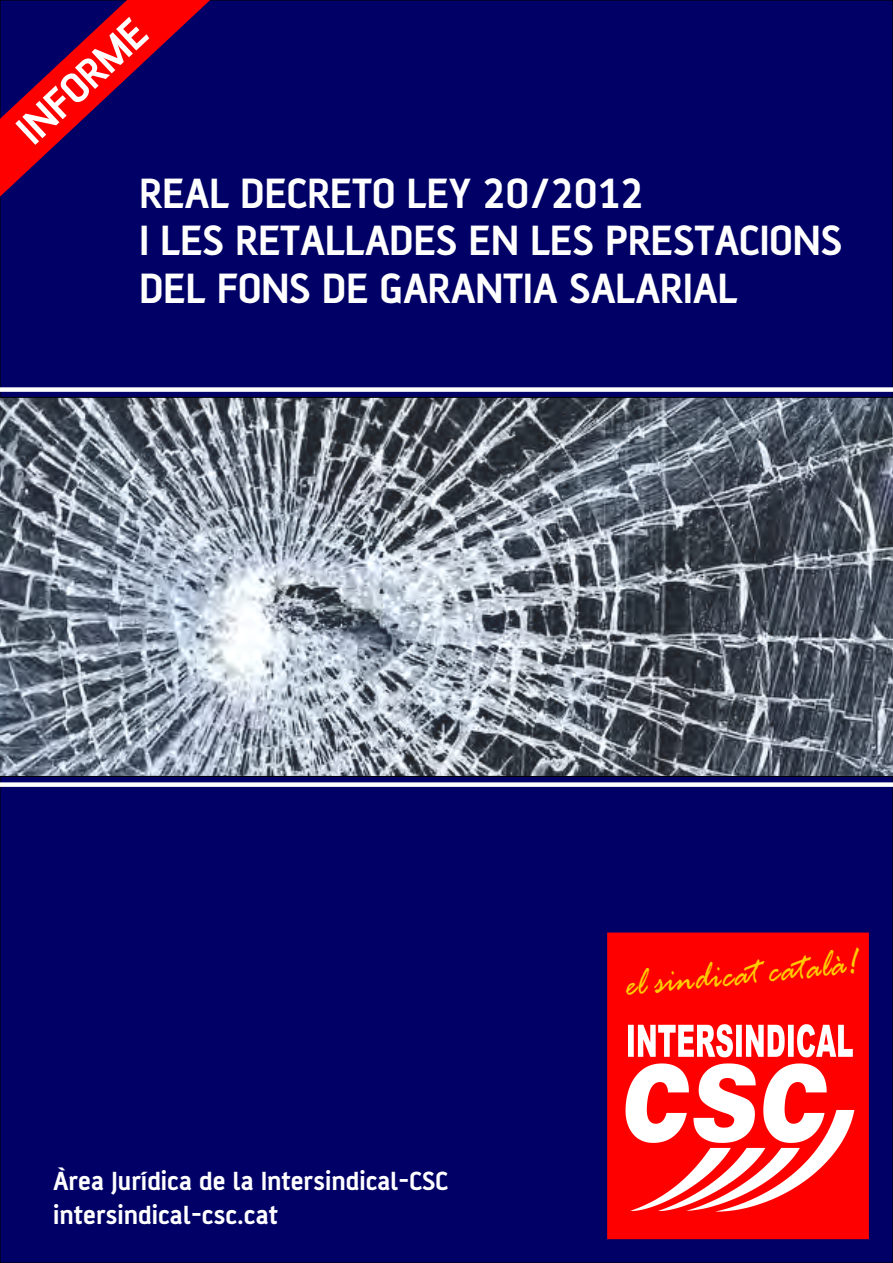
<style>
.page{position:relative;width:893px;height:1263px;background:#fff}
.page>*{position:absolute;margin:0;border:0;box-sizing:border-box;transform-origin:0 0}
.t1{font:700 45.6px/47.5px "AF Battersea";color:#fff}
.t2{font:italic 41.7px "Rage";color:#fc0;scale:.87 1}
.t3{font:700 28.2px/34.3px "AF Battersea";color:#fff}
</style>
<div class="page">
<img style="left:0;top:398px;width:893px;height:378px">
<div style="left:0;top:0;width:893px;height:398px;background:#006;border:1px solid #000"></div>
<div style="left:0;top:776px;width:893px;height:487px;background:#006;border:1px solid #000"></div>
<svg style="left:607px;top:932px;width:262px;height:307px;background:#fe3a3a"></svg>
<svg style="left:0;top:0;width:221px;height:215px"></svg>
<div style="left:0;top:387px;width:893px;height:5px;background:#fff"></div>
<div style="left:0;top:782px;width:893px;height:5px;background:#fff"></div>
<p class="t1" style="left:10px;top:121px;width:162px;rotate:-43deg">INFORME</p>
<p class="t1" style="left:139px;top:173px;width:704px">REAL DECRETO LEY 20/2012<br>I LES RETALLADES EN LES PRESTACIONS<br>DEL FONS DE GARANTIA SALARIAL</p>
<p class="t3" style="left:53px;top:1165px;width:397px">Àrea Jurídica de la Intersindical-CSC intersindical-csc.cat</p>
<p class="t2" style="left:624px;top:969px;width:269px;rotate:-5deg">el sindicat català!</p>
</div>
